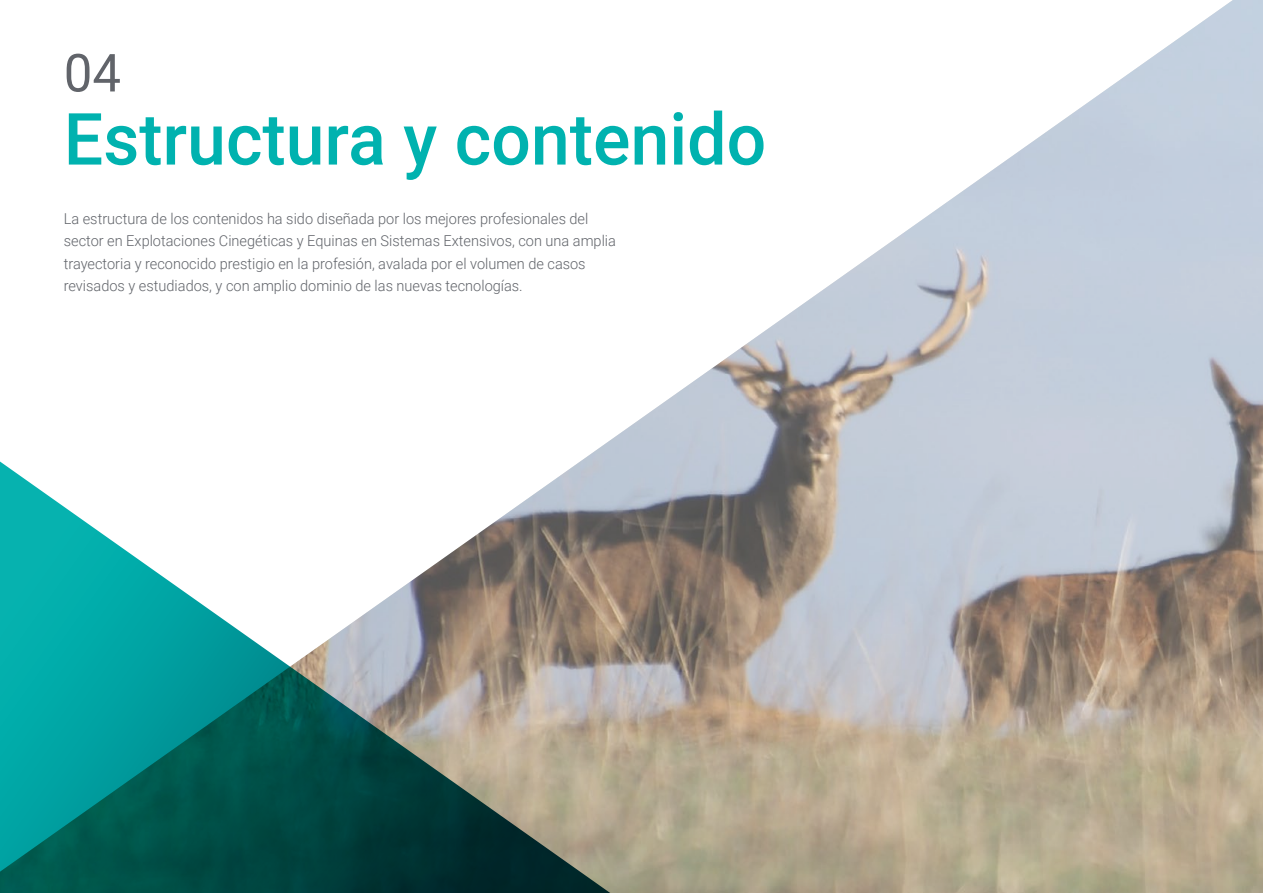
<style>
.page{position:relative;width:1263px;height:893px;background:#fff}
.page>*{position:absolute;margin:0;border:0;box-sizing:border-box;transform-origin:0 0}
.t1{font:500 72px "Roboto";color:#00b2af}
.t2{font:52.5px "Roboto";color:#61646a}
.t3{font:300 15px/22.5px "Roboto";color:#61646a}
</style>
<div class="page">
<img style="left:602px;top:0;width:661px;height:893px">
<svg style="left:0;top:446px;width:640px;height:447px"></svg>
<h2 class="t2" style="left:64px;top:36px;width:59px">04</h2>
<h1 class="t1" style="left:64px;top:89px;width:704px">Estructura y contenido</h1>
<p class="t3" style="left:64px;top:207px;width:554px">La estructura de los contenidos ha sido diseñada por los mejores profesionales del sector en Explotaciones Cinegéticas y Equinas en Sistemas Extensivos, con una amplia trayectoria y reconocido prestigio en la profesión, avalada por el volumen de casos revisados y estudiados, y con amplio dominio de las nuevas tecnologías.</p>
</div>
